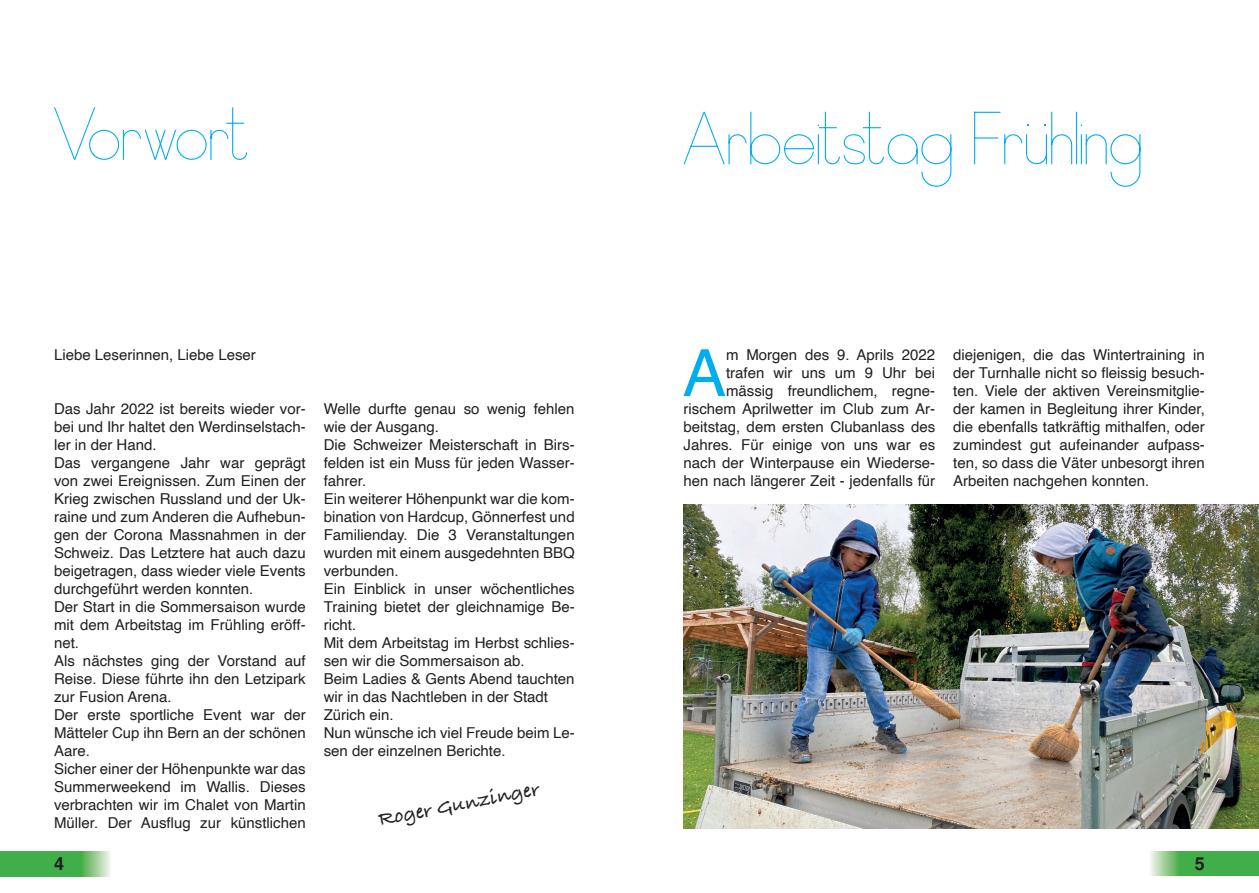
<style>
.page{position:relative;width:1259px;height:893px;background:#fff}
.page>*{position:absolute;margin:0;border:0;box-sizing:border-box;transform-origin:0 0}
.t1{font:75px "Elegantlight";color:#00aeef}
.t2{font:75px "Elegantlight";letter-spacing:-.025em;color:#00aeef}
.t3{font:65.25px "Helvetica";color:#00aeef}
.t4{font:700 21px "Bradley Hand ITCTT";color:#231f20}
.t5{font:700 18px "Helvetica";color:#231f20}
.t6{font:15px/18px "Helvetica";color:#231f20;text-align:justify}
</style>
<div class="page">
<svg style="left:0;top:852px;width:111px;height:24px;background:#5ab75e"></svg>
<svg style="left:1150px;top:851px;width:109px;height:24px;background:#5ab75f"></svg>
<img style="left:683px;top:504px;width:576px;height:324px">
<p class="t2" style="left:54px;top:97px;width:198px">Vorwort</p>
<p class="t6" style="left:54px;top:346px;width:203px">Liebe Leserinnen, Liebe Leser</p>
<p class="t6" style="left:54px;top:400px;width:253px">Das Jahr 2022 ist bereits wieder vor&shy;bei und Ihr haltet den Werdinselstach&shy;ler in der Hand.</p>
<p class="t6" style="left:54px;top:454px;width:253px">Das vergangene Jahr war geprägt von zwei Ereignissen. Zum Einen der Krieg zwischen Russland und der Uk&shy;raine und zum Anderen die Aufhebun&shy;gen der Corona Massnahmen in der Schweiz. Das Letztere hat auch dazu beigetragen, dass wieder viele Events durchgeführt werden konnten.</p>
<p class="t6" style="left:54px;top:598px;width:253px">Der Start in die Sommersaison wurde mit dem Arbeitstag im Frühling eröff&shy;net.</p>
<p class="t6" style="left:54px;top:652px;width:253px">Als nächstes ging der Vorstand auf Reise. Diese führte ihn den Letzipark zur Fusion Arena.</p>
<p class="t6" style="left:54px;top:706px;width:253px">Der erste sportliche Event war der Mätteler Cup ihn Bern an der schönen Aare.</p>
<p class="t6" style="left:54px;top:760px;width:253px">Sicher einer der Höhenpunkte war das Summerweekend im Wallis. Dieses verbrachten wir im Chalet von Martin Müller. Der Ausflug zur künstlichen</p>
<p class="t6" style="left:324px;top:400px;width:252px">Welle durfte genau so wenig fehlen wie der Ausgang.</p>
<p class="t6" style="left:324px;top:436px;width:252px">Die Schweizer Meisterschaft in Birs&shy;felden ist ein Muss für jeden Wasser&shy;fahrer.</p>
<p class="t6" style="left:324px;top:490px;width:252px">Ein weiterer Höhenpunkt war die kom&shy;bination von Hardcup, Gönnerfest und Familienday. Die 3 Veranstaltungen wurden mit einem ausgedehnten BBQ verbunden.</p>
<p class="t6" style="left:324px;top:580px;width:252px">Ein Einblick in unser wöchentliches Training bietet der gleichnamige Be&shy;richt.</p>
<p class="t6" style="left:324px;top:634px;width:252px">Mit dem Arbeitstag im Herbst schlies&shy;sen wir die Sommersaison ab.</p>
<p class="t6" style="left:324px;top:670px;width:252px">Beim Ladies &amp; Gents Abend tauchten wir in das Nachtleben in der Stadt</p>
<p class="t6" style="left:324px;top:706px;width:72px">Zürich ein.</p>
<p class="t6" style="left:324px;top:724px;width:252px">Nun wünsche ich viel Freude beim Le&shy;sen der einzelnen Berichte.</p>
<p class="t4" style="left:376px;top:804px;width:165px;rotate:-11deg">Roger Gunzinger</p>
<p class="t1" style="left:683px;top:101px;width:462px">Arbeitstag Fruhling</p>
<p class="t6" style="left:683px;top:346px;width:253px;text-align:right">m Morgen des 9. Aprils 2022<br>trafen wir uns um 9 Uhr bei mässig freundlichem, regne&shy;rischem Aprilwetter im Club zum Ar&shy;beitstag, dem ersten Clubanlass des<br>Jahres. Für einige von uns war es nach der Winterpause ein Wiederse&shy;hen nach längerer Zeit - jedenfalls für</p>
<p class="t6" style="left:953px;top:346px;width:253px">diejenigen, die das Wintertraining in der Turnhalle nicht so fleissig besuch&shy;ten. Viele der aktiven Vereinsmitglie&shy;der kamen in Begleitung ihrer Kinder, die ebenfalls tatkräftig mithalfen, oder zumindest gut aufeinander aufpass&shy;ten, so dass die Väter unbesorgt ihren Arbeiten nachgehen konnten.</p>
<p class="t3" style="left:682px;top:323px;width:45px">A</p>
<p class="t5" style="left:54px;top:853px;width:12px">4</p>
<p class="t5" style="left:1195px;top:853px;width:12px">5</p>
</div>
